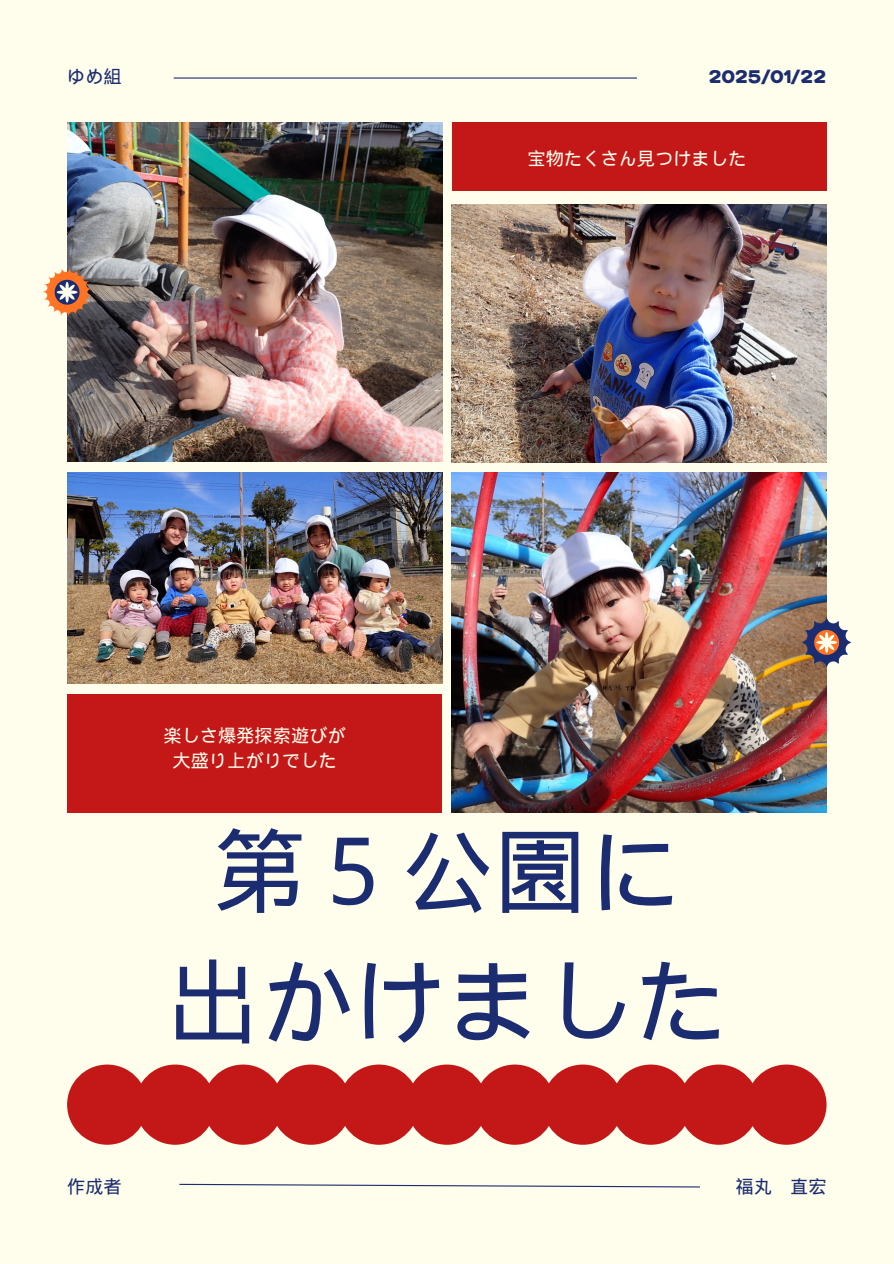
<style>
.page{position:relative;width:894px;height:1264px;background:#fff}
.page>*{position:absolute;margin:0;border:0;box-sizing:border-box;transform-origin:0 0}
.t1{font:93.45px/130.5px "Wen Quan Yi Micro Hei";color:#1b2d70;text-align:center}
.t2{font:18.3px "Wen Quan Yi Micro Hei";color:#fffdec}
.t3{font:18.3px "Wen Quan Yi Micro Hei";color:#1b2d70}
.t4{font:900 18.3px "Gabriel Sans";color:#1b2d70}
</style>
<div class="page">
<div style="left:0;top:0;width:893px;height:1263px;background:#fffdec"></div>
<img style="left:67px;top:122px;width:375px;height:340px">
<img style="left:67px;top:472px;width:375px;height:212px">
<img style="left:451px;top:205px;width:375px;height:257px">
<img style="left:451px;top:472px;width:375px;height:340px">
<hr style="left:174px;top:77px;width:462px;height:2px;background:#1b2d70">
<svg style="left:179px;top:1183px;width:521px;height:5px"></svg>
<div style="left:67px;top:1064px;width:80px;height:80px;background:#c41818;border-radius:50%"></div>
<div style="left:135px;top:1064px;width:80px;height:80px;background:#c41818;border-radius:50%"></div>
<div style="left:203px;top:1064px;width:80px;height:80px;background:#c41818;border-radius:50%"></div>
<div style="left:271px;top:1064px;width:80px;height:80px;background:#c41818;border-radius:50%"></div>
<div style="left:339px;top:1064px;width:80px;height:80px;background:#c41818;border-radius:50%"></div>
<div style="left:407px;top:1064px;width:80px;height:80px;background:#c41818;border-radius:50%"></div>
<div style="left:474px;top:1064px;width:81px;height:80px;background:#c41818;border-radius:50%"></div>
<div style="left:542px;top:1064px;width:80px;height:80px;background:#c41818;border-radius:50%"></div>
<div style="left:610px;top:1064px;width:80px;height:80px;background:#c41818;border-radius:50%"></div>
<div style="left:678px;top:1064px;width:80px;height:80px;background:#c41818;border-radius:50%"></div>
<div style="left:746px;top:1064px;width:80px;height:80px;background:#c41818;border-radius:50%"></div>
<svg style="left:43px;top:267px;width:49px;height:50px"></svg>
<svg style="left:801px;top:618px;width:49px;height:49px"></svg>
<div style="left:67px;top:694px;width:375px;height:118px;background:#c41818"></div>
<div style="left:451px;top:122px;width:375px;height:68px;background:#c41818"></div>
<p class="t3" style="left:67px;top:66px;width:56px">ゆめ組</p>
<p class="t4" style="left:709px;top:69px;width:119px">2025/01/22</p>
<p class="t2" style="left:527px;top:147px;width:220px">宝物たくさん見つけました</p>
<p class="t2" style="left:163px;top:725px;width:184px">楽しさ爆発探索遊びが</p>
<p class="t2" style="left:172px;top:750px;width:166px">大盛り上がりでした</p>
<p class="t1" style="left:166px;top:806px;width:562px">第５公園に出かけました</p>
<p class="t3" style="left:67px;top:1175px;width:56px">作成者</p>
<p class="t3" style="left:735px;top:1175px;width:93px">福丸 直宏</p>
</div>
